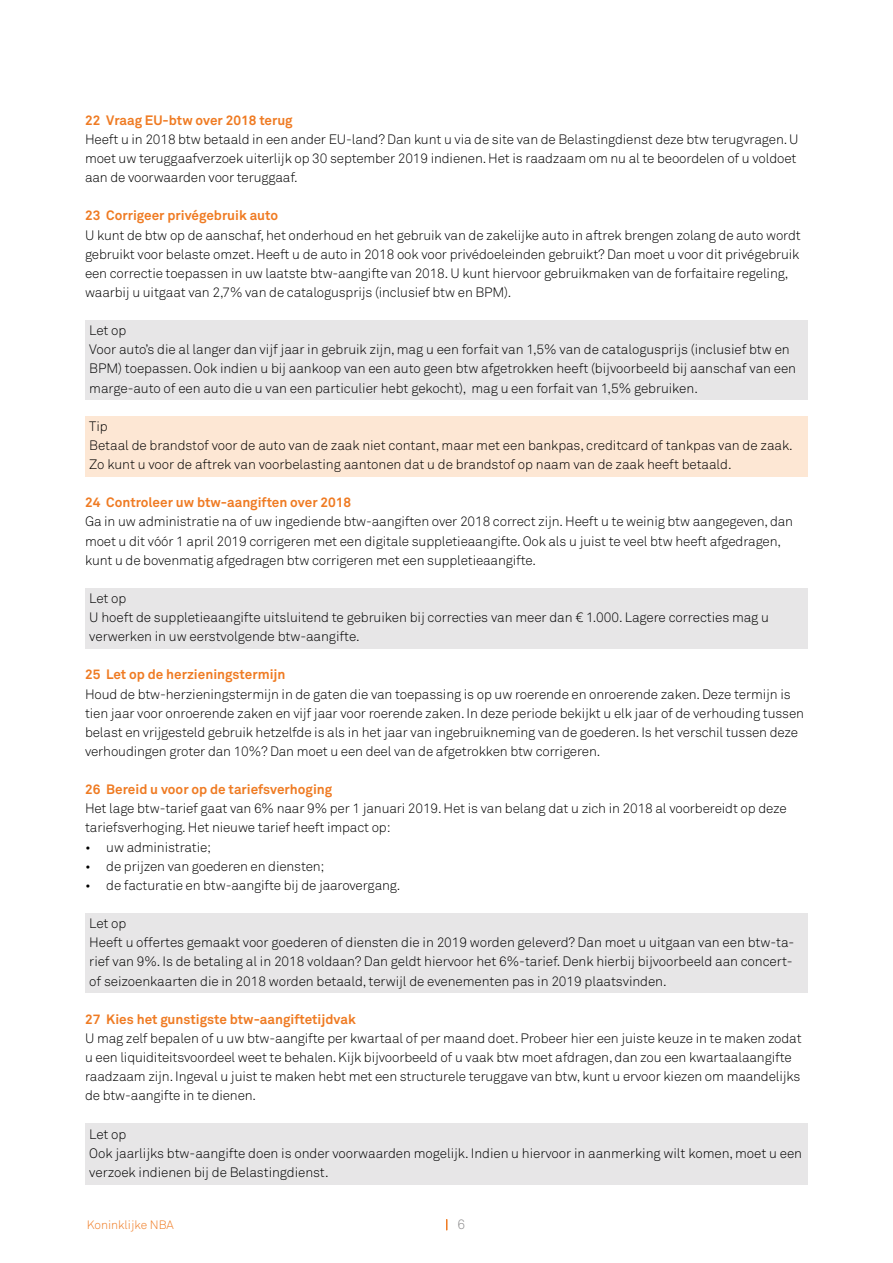
<style>
.page{position:relative;width:893px;height:1263px;background:#fff}
.page>*{position:absolute;margin:0;border:0;box-sizing:border-box;transform-origin:0 0}
.Bodytekst{font:300 13.5px/19.2px "Akkurat";letter-spacing:-.01em;color:#000}
.Bodytekst_Alinea-arc{font:300 13.5px/19.2px "Akkurat";letter-spacing:-.005em;color:#000}
.t1{font:700 13.5px "Akkurat";color:#ef7b23}
.t2{font:300 13.5px "Akkurat";color:#8d8c8d}
.t3{font:300 12px "Akkurat";color:#ef7b23}
</style>
<div class="page">
<div style="left:85px;top:320px;width:723px;height:22px;background:#e7e6e7"></div>
<div style="left:85px;top:340px;width:723px;height:60px;background:#e7e6e7"></div>
<div style="left:85px;top:416px;width:723px;height:22px;background:#fde7d4"></div>
<div style="left:85px;top:435px;width:723px;height:41px;background:#fde7d4"></div>
<div style="left:85px;top:588px;width:723px;height:22px;background:#e7e6e7"></div>
<div style="left:85px;top:607px;width:723px;height:41px;background:#e7e6e7"></div>
<div style="left:85px;top:913px;width:723px;height:22px;background:#e7e6e7"></div>
<div style="left:85px;top:932px;width:723px;height:61px;background:#e7e6e7"></div>
<div style="left:85px;top:1124px;width:723px;height:22px;background:#e7e6e7"></div>
<div style="left:85px;top:1143px;width:723px;height:41px;background:#e7e6e7"></div>
<p class="t1" style="left:85px;top:111px;width:209px">22 Vraag EU-btw over 2018 terug</p>
<p class="Bodytekst" style="left:85px;top:130px;width:715px">Heeft u in 2018 btw betaald in een ander EU-land? Dan kunt u via de site van de Belastingdienst deze btw terugvragen. U moet uw teruggaafverzoek uiterlijk op 30 september 2019 indienen. Het is raadzaam om nu al te beoordelen of u voldoet aan de voorwaarden voor teruggaaf.</p>
<p class="t1" style="left:85px;top:207px;width:195px">23 Corrigeer privégebruik auto</p>
<p class="Bodytekst" style="left:85px;top:225px;width:717px">U kunt de btw op de aanschaf, het onderhoud en het gebruik van de zakelijke auto in aftrek brengen zolang de auto wordt gebruikt voor belaste omzet. Heeft u de auto in 2018 ook voor privédoeleinden gebruikt? Dan moet u voor dit privégebruik een correctie toepassen in uw laatste btw-aangifte van 2018. U kunt hiervoor gebruikmaken van de forfaitaire regeling, waarbij u uitgaat van 2,7% van de catalogusprijs (inclusief btw en BPM).</p>
<p class="Bodytekst_Alinea-arc" style="left:89px;top:321px;width:39px">Let op</p>
<p class="Bodytekst_Alinea-arc" style="left:89px;top:340px;width:708px">Voor auto’s die al langer dan vijf jaar in gebruik zijn, mag u een forfait van 1,5% van de catalogusprijs (inclusief btw en<br>BPM) toepassen. Ook indien u bij aankoop van een auto geen btw afgetrokken heeft (bijvoorbeeld bij aanschaf van een marge-auto of een auto die u van een particulier hebt gekocht), mag u een forfait van 1,5% gebruiken.</p>
<p class="Bodytekst_Alinea-arc" style="left:89px;top:417px;width:20px">Tip</p>
<p class="Bodytekst_Alinea-arc" style="left:89px;top:436px;width:705px">Betaal de brandstof voor de auto van de zaak niet contant, maar met een bankpas, creditcard of tankpas van de zaak.<br>Zo kunt u voor de aftrek van voorbelasting aantonen dat u de brandstof op naam van de zaak heeft betaald.</p>
<p class="t1" style="left:85px;top:494px;width:268px">24 Controleer uw btw-aangiften over 2018</p>
<p class="Bodytekst" style="left:85px;top:512px;width:710px">Ga in uw administratie na of uw ingediende btw-aangiften over 2018 correct zijn. Heeft u te weinig btw aangegeven, dan moet u dit vóór 1 april 2019 corrigeren met een digitale suppletieaangifte. Ook als u juist te veel btw heeft afgedragen, kunt u de bovenmatig afgedragen btw corrigeren met een suppletieaangifte.</p>
<p class="Bodytekst_Alinea-arc" style="left:89px;top:589px;width:39px">Let op</p>
<p class="Bodytekst_Alinea-arc" style="left:89px;top:608px;width:681px">U hoeft de suppletieaangifte uitsluitend te gebruiken bij correcties van meer dan € 1.000. Lagere correcties mag u verwerken in uw eerstvolgende btw-aangifte.</p>
<p class="t1" style="left:85px;top:666px;width:202px">25 Let op de herzieningstermijn</p>
<p class="Bodytekst" style="left:85px;top:684px;width:720px">Houd de btw-herzieningstermijn in de gaten die van toepassing is op uw roerende en onroerende zaken. Deze termijn is tien jaar voor onroerende zaken en vijf jaar voor roerende zaken. In deze periode bekijkt u elk jaar of de verhouding tussen belast en vrijgesteld gebruik hetzelfde is als in het jaar van ingebruikneming van de goederen. Is het verschil tussen deze verhoudingen groter dan 10%? Dan moet u een deel van de afgetrokken btw corrigeren.</p>
<p class="t1" style="left:85px;top:781px;width:249px">26 Bereid u voor op de tariefsverhoging</p>
<p class="Bodytekst" style="left:85px;top:799px;width:703px">Het lage btw-tarief gaat van 6% naar 9% per 1 januari 2019. Het is van belang dat u zich in 2018 al voorbereidt op deze tariefsverhoging. Het nieuwe tarief heeft impact op:</p>
<p class="Bodytekst" style="left:85px;top:837px;width:128px">• uw administratie;</p>
<p class="Bodytekst" style="left:85px;top:857px;width:241px">• de prijzen van goederen en diensten;</p>
<p class="Bodytekst" style="left:85px;top:876px;width:317px">• de facturatie en btw-aangifte bij de jaarovergang.</p>
<p class="Bodytekst_Alinea-arc" style="left:89px;top:914px;width:39px">Let op</p>
<p class="Bodytekst_Alinea-arc" style="left:89px;top:933px;width:707px;text-align:justify">Heeft u offertes gemaakt voor goederen of diensten die in 2019 worden geleverd? Dan moet u uitgaan van een btw-ta&shy;rief van 9%. Is de betaling al in 2018 voldaan? Dan geldt hiervoor het 6%-tarief. Denk hierbij bijvoorbeeld aan concert&shy;of seizoenkaarten die in 2018 worden betaald, terwijl de evenementen pas in 2019 plaatsvinden.</p>
<p class="t1" style="left:85px;top:1010px;width:272px">27 Kies het gunstigste btw-aangiftetijdvak</p>
<p class="Bodytekst" style="left:85px;top:1029px;width:718px">U mag zelf bepalen of u uw btw-aangifte per kwartaal of per maand doet. Probeer hier een juiste keuze in te maken zodat u een liquiditeitsvoordeel weet te behalen. Kijk bijvoorbeeld of u vaak btw moet afdragen, dan zou een kwartaalaangifte raadzaam zijn. Ingeval u juist te maken hebt met een structurele teruggave van btw, kunt u ervoor kiezen om maandelijks de btw-aangifte in te dienen.</p>
<p class="Bodytekst_Alinea-arc" style="left:89px;top:1124px;width:39px">Let op</p>
<p class="Bodytekst_Alinea-arc" style="left:89px;top:1143px;width:714px">Ook jaarlijks btw-aangifte doen is onder voorwaarden mogelijk. Indien u hiervoor in aanmerking wilt komen, moet u een verzoek indienen bij de Belastingdienst.</p>
<p class="t3" style="left:87px;top:1217px;width:89px">Koninklijke NBA</p>
<p class="t2" style="left:457px;top:1216px;width:9px">6</p>
</div>
